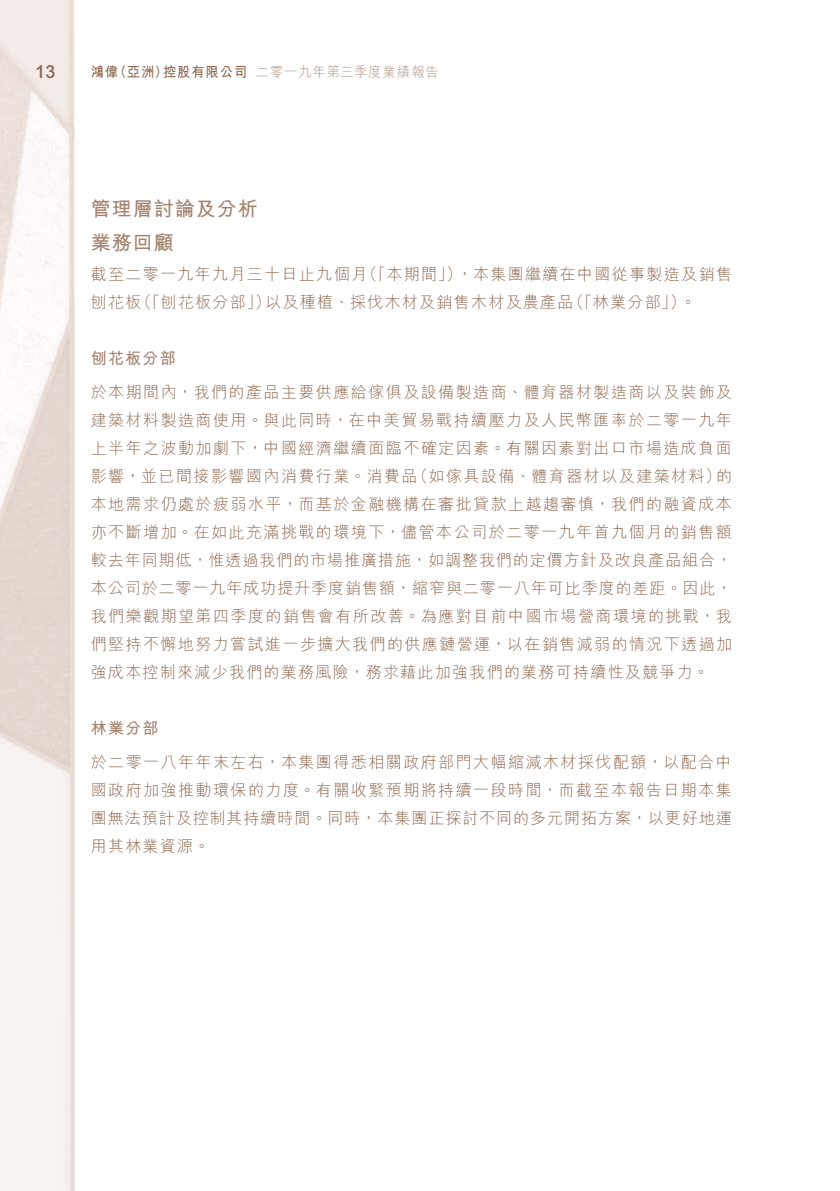
<style>
.page{position:relative;width:840px;height:1191px;background:#fff}
.page>*{position:absolute;margin:0;border:0;box-sizing:border-box;transform-origin:0 0}
.t1{font:700 20px/33.6px "M Hei HK";letter-spacing:.05em;color:#a3836e}
.t2{font:500 18px "Arial MT Std";color:#8c664e}
.t3{font:300 16px/28px "M Hei HK";letter-spacing:.09em;color:#8c664e;text-align:right}
.t4{font:700 16px "M Hei HK";letter-spacing:.08em;color:#a3836e}
.t5{font:300 14px "M Hei HK";letter-spacing:.065em;color:#af927f;scale:.95 1}
.t6{font:700 14px "M Hei HK";letter-spacing:.065em;color:#8c664e;scale:.95 1}
</style>
<div class="page">
<img style="left:0;top:0;width:75px;height:1191px">
<p class="t2" style="left:35px;top:61px;width:22px">13</p>
<p class="t6" style="left:91px;top:62px;width:30px">鴻偉</p>
<p class="t6" style="left:163px;top:62px;width:90px">控股有限公司</p>
<p class="t6" style="left:113px;top:62px;width:59px">（亞洲）</p>
<p class="t5" style="left:256px;top:62px;width:194px">二零一九年第三季度業績報告</p>
<p class="t1" style="left:91px;top:191px;width:168px">管理層討論及分析業務回顧</p>
<p class="t3" style="left:91px;top:260px;width:277px">截至二零一九年九月三十日止九個月</p>
<p class="t3" style="left:361px;top:260px;width:102px">（「本期間」）</p>
<p class="t3" style="left:456px;top:260px;width:277px">，本集團繼續在中國從事製造及銷售</p>
<p class="t3" style="left:136px;top:288px;width:136px">（「刨花板分部」）</p>
<p class="t3" style="left:567px;top:288px;width:119px">（「林業分部 (「</p>
<p class="t3" style="left:265px;top:288px;width:309px">以及種植、採伐木材及銷售木材及農產品</p>
<p class="t3" style="left:91px;top:288px;width:52px">刨花板</p>
<p class="t3" style="left:679px;top:288px;width:17px">。</p>
<p class="t4" style="left:91px;top:347px;width:87px">刨花板分部</p>
<p class="t3" style="left:91px;top:377px;width:642px">於本期間內，我們的產品主要供應給傢俱及設備製造商、體育器材製造商以及裝飾及建築材料製造商使用。與此同時，在中美貿易戰持續壓力及人民幣匯率於二零一九年上半年之波動加劇下，中國經濟繼續面臨不確定因素。有關因素對出口市場造成負面的</p>
<p class="t3" style="left:412px;top:461px;width:310px">（如傢具設備、體育器材以及建築材料）</p>
<p class="t3" style="left:91px;top:461px;width:642px;text-align:left">影響，並已間接影響國內消費行業。消費品<br>本地需求仍處於疲弱水平，而基於金融機構在審批貸款上越趨審慎，我們的融資成本亦不斷增加。在如此充滿挑戰的環境下，儘管本公司於二零一九年首九個月的銷售額較去年同期低，惟透過我們的市場推廣措施，如調整我們的定價方針及改良產品組合，本公司於二零一九年成功提升季度銷售額，縮窄與二零一八年可比季度的差距。因此，我們樂觀期望第四季度的銷售會有所改善。為應對目前中國市場營商環境的挑戰，我們堅持不懈地努力嘗試進一步擴大我們的供應鏈營運，以在銷售減弱的情況下透過加強成本控制來減少我們的業務風險，務求藉此加強我們的業務可持續性及競爭力。</p>
<p class="t4" style="left:91px;top:716px;width:69px">林業分部</p>
<p class="t3" style="left:91px;top:747px;width:642px;text-align:justify">於二零一八年年末左右，本集團得悉相關政府部門大幅縮減木材採伐配額，以配合中國政府加強推動環保的力度。有關收緊預期將持續一段時間，而截至本報告日期本集團無法預計及控制其持續時間。同時，本集團正探討不同的多元開拓方案，以更好地運用其林業資源。</p>
</div>
